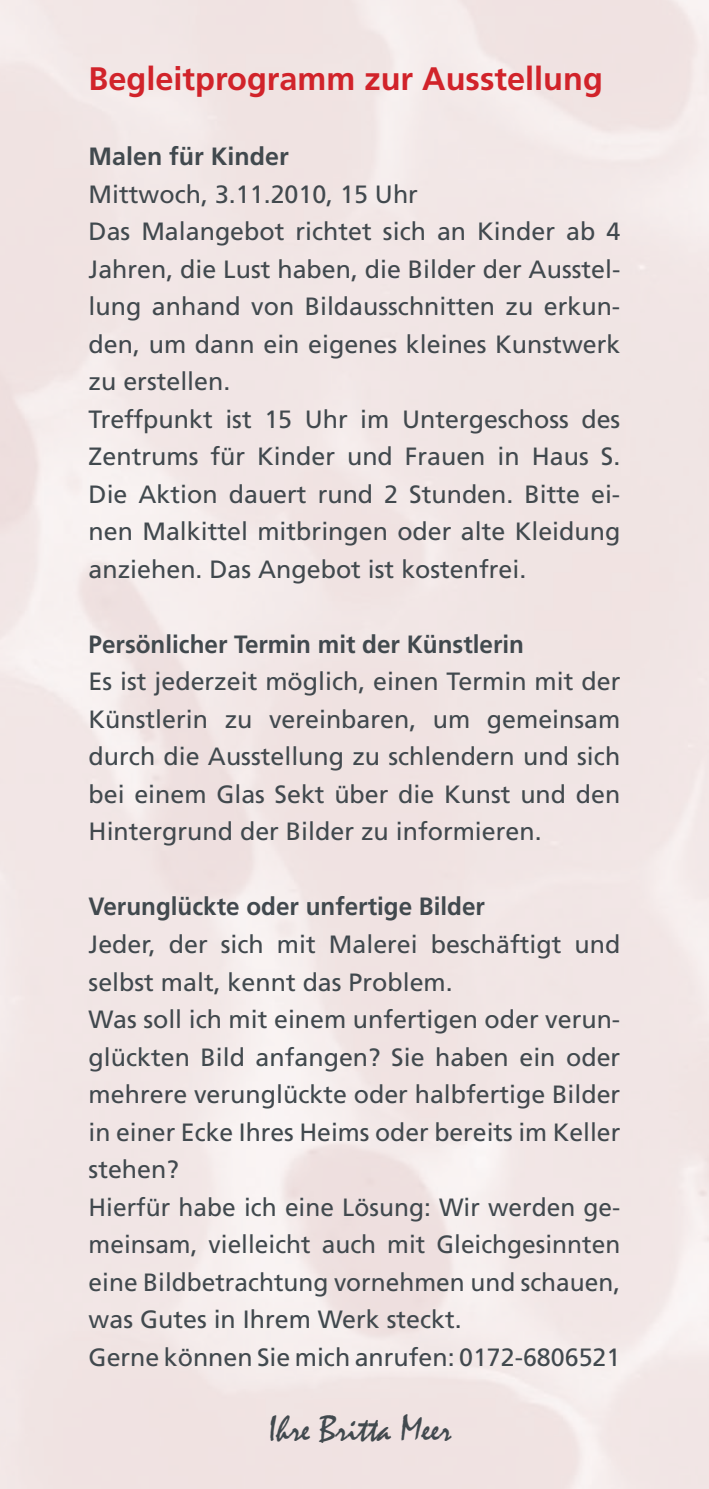
<style>
.page{position:relative;width:709px;height:1489px;background:#fff}
.page>*{position:absolute;margin:0;border:0;box-sizing:border-box;transform-origin:0 0}
.t1{font:37.5px "Mistral";color:#41494e}
.t2{font:700 32.5px "Frutiger";color:#d1232a}
.t3{font:25px/37.5px "Frutiger";color:#41494e}
.t4{font:700 25px "Frutiger";color:#41494e}
</style>
<div class="page">
<h2 class="t2" style="left:89px;top:60px;width:516px">Begleitprogramm zur Ausstellung</h2>
<p class="t4" style="left:89px;top:142px;width:202px">Malen für Kinder</p>
<p class="t3" style="left:89px;top:175px;width:533px">Mittwoch, 3.11.2010, 15 Uhr<br>Das Malangebot richtet sich an Kinder ab 4<br>Jahren, die Lust haben, die Bilder der Ausstel&shy;lung anhand von Bildausschnitten zu erkun&shy;den, um dann ein eigenes kleines Kunstwerk zu erstellen.<br>Treffpunkt ist 15 Uhr im Untergeschoss des Zentrums für Kinder und Frauen in Haus S.<br>Die Aktion dauert rund 2 Stunden. Bitte ei&shy;nen Malkittel mitbringen oder alte Kleidung anziehen. Das Angebot ist kostenfrei.</p>
<p class="t4" style="left:89px;top:629px;width:437px">Persönlicher Termin mit der Künstlerin</p>
<p class="t3" style="left:89px;top:662px;width:533px;text-align:justify">Es ist jederzeit möglich, einen Termin mit der Künstlerin zu vereinbaren, um gemeinsam durch die Ausstellung zu schlendern und sich bei einem Glas Sekt über die Kunst und den Hintergrund der Bilder zu informieren.</p>
<p class="t4" style="left:89px;top:892px;width:398px">Verunglückte oder unfertige Bilder</p>
<p class="t3" style="left:89px;top:925px;width:533px">Jeder, der sich mit Malerei beschäftigt und selbst malt, kennt das Problem.<br>Was soll ich mit einem unfertigen oder verun&shy;glückten Bild anfangen? Sie haben ein oder mehrere verunglückte oder halbfertige Bilder in einer Ecke Ihres Heims oder bereits im Keller stehen?<br>Hierfür habe ich eine Lösung: Wir werden ge&shy;meinsam, vielleicht auch mit Gleichgesinnten eine Bildbetrachtung vornehmen und schauen, was Gutes in Ihrem Werk steckt.<br>Gerne können Sie mich anrufen: 0172-6806521</p>
<h1 class="t1" style="left:269px;top:1406px;width:184px">Ihre Britta Meer</h1>
</div>
